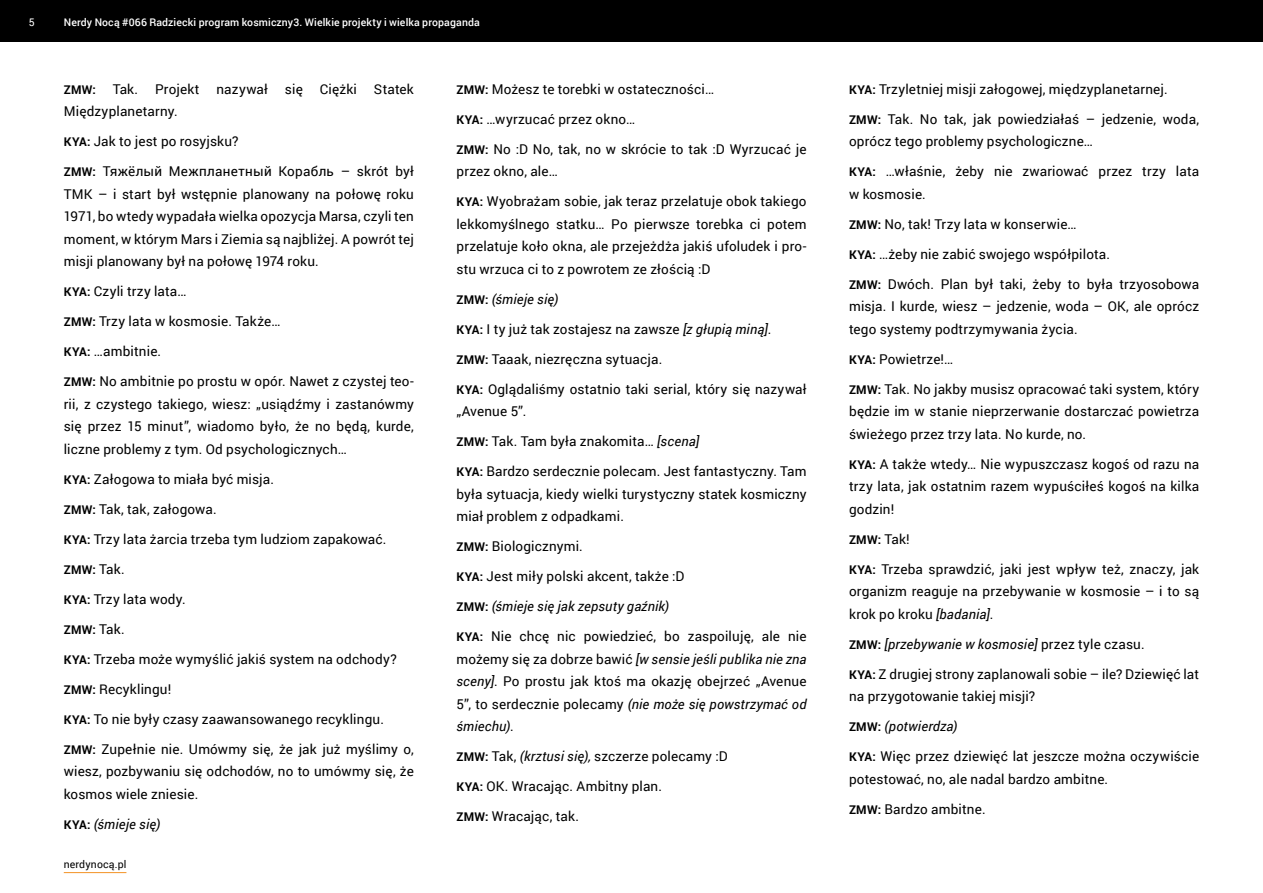
<style>
.page{position:relative;width:1263px;height:893px;background:#fff}
.page>*{position:absolute;margin:0;border:0;box-sizing:border-box;transform-origin:0 0}
.t1{font:13.5px/22.5px "Roboto";letter-spacing:.01em;color:#000;text-align:justify}
.t2{font:italic 13.5px "Roboto";letter-spacing:.01em;color:#000}
.t3{font:700 12px "Roboto";letter-spacing:.02em;color:#000}
.t4{font:500 10.5px "Roboto";letter-spacing:.01em;color:#fff}
.t5{font:10.5px "Roboto";letter-spacing:.015em;color:#000}
.t6{font:10.5px "Roboto";color:#fff}
.s1{font-weight:700;font-size:12px}
.s2{font-weight:400;font-size:13.5px}
.s3{font-weight:700;font-style:normal;font-size:12px}
.s4{font-style:italic}
.s5{font-style:normal}
</style>
<div class="page">
<hr style="left:64px;top:872px;width:62px;height:1px;background:#f39325">
<div style="left:0;top:0;width:1263px;height:42px;background:#000"></div>
<p class="t6" style="left:29px;top:15px;width:7px">5</p>
<p class="t4" style="left:64px;top:15px;width:418px">Nerdy Nocą #066 Radziecki program kosmiczny3. Wielkie projekty i wielka propaganda</p>
<p class="t3" style="left:64px;top:81px;width:34px">ZMW:</p>
<p class="t1" style="left:113px;top:77px;width:27px">Tak.</p>
<p class="t1" style="left:155px;top:77px;width:46px">Projekt</p>
<p class="t1" style="left:216px;top:77px;width:53px">nazywał</p>
<p class="t1" style="left:285px;top:77px;width:19px">się</p>
<p class="t1" style="left:320px;top:77px;width:39px">Ciężki</p>
<p class="t1" style="left:374px;top:77px;width:41px">Statek</p>
<p class="t1" style="left:64px;top:100px;width:115px">Międzyplanetarny.</p>
<p class="t1" style="left:64px;top:130px;width:176px"><span class="s1">KYA:</span> Jak to jest po rosyjsku?</p>
<p class="t1" style="left:64px;top:160px;width:352px"><span class="s1">ZMW:</span> Тяжёлый Межпланетный Корабль – skrót był TMK – i start był wstępnie planowany na połowę roku 1971, bo wtedy wypadała wielka opozycja Marsa, czyli ten moment, w którym Mars i Ziemia są najbliżej. A powrót tej misji planowany był na połowę 1974 roku.</p>
<p class="t1" style="left:64px;top:280px;width:124px"><span class="s1">KYA:</span> Czyli trzy lata…</p>
<p class="t1" style="left:64px;top:310px;width:218px"><span class="s1">ZMW:</span> Trzy lata w kosmosie. Także…</p>
<p class="t1" style="left:64px;top:340px;width:99px"><span class="s1">KYA:</span> …ambitnie.</p>
<p class="t1" style="left:64px;top:370px;width:352px"><span class="s1">ZMW:</span> No ambitnie po prostu w opór. Nawet z czystej teo&shy;rii, z czystego takiego, wiesz: „usiądźmy i zastanówmy się przez 15 minut”, wiadomo było, że no będą, kurde, liczne problemy z tym. Od psychologicznych…</p>
<p class="t1" style="left:64px;top:467px;width:212px"><span class="s1">KYA:</span> Załogowa to miała być misja.</p>
<p class="t1" style="left:64px;top:497px;width:154px"><span class="s1">ZMW:</span> Tak, tak, załogowa.</p>
<p class="t1" style="left:64px;top:527px;width:324px"><span class="s1">KYA:</span> Trzy lata żarcia trzeba tym ludziom zapakować.</p>
<p class="t3" style="left:64px;top:561px;width:62px">ZMW: <span class="s2">Tak.</span></p>
<p class="t1" style="left:64px;top:587px;width:123px"><span class="s1">KYA:</span> Trzy lata wody.</p>
<p class="t3" style="left:64px;top:621px;width:62px">ZMW: <span class="s2">Tak.</span></p>
<p class="t1" style="left:64px;top:647px;width:334px"><span class="s1">KYA:</span> Trzeba może wymyślić jakiś system na odchody?</p>
<p class="t1" style="left:64px;top:677px;width:109px"><span class="s1">ZMW:</span> Recyklingu!</p>
<p class="t1" style="left:64px;top:707px;width:322px"><span class="s1">KYA:</span> To nie były czasy zaawansowanego recyklingu.</p>
<p class="t1" style="left:64px;top:737px;width:352px"><span class="s1">ZMW:</span> Zupełnie nie. Umówmy się, że jak już myślimy o, wiesz, pozbywaniu się odchodów, no to umówmy się, że kosmos wiele zniesie.</p>
<p class="t2" style="left:64px;top:815px;width:98px"><span class="s3">KYA:</span> (śmieje się)</p>
<p class="t5" style="left:64px;top:857px;width:64px">nerdynocą.pl</p>
<p class="t1" style="left:456px;top:77px;width:259px"><span class="s1">ZMW:</span> Możesz te torebki w ostateczności…</p>
<p class="t1" style="left:456px;top:107px;width:180px"><span class="s1">KYA:</span> …wyrzucać przez okno…</p>
<p class="t1" style="left:456px;top:137px;width:352px"><span class="s1">ZMW:</span> No :D No, tak, no w skrócie to tak :D Wyrzucać je przez okno, ale…</p>
<p class="t1" style="left:456px;top:190px;width:352px"><span class="s1">KYA:</span> Wyobrażam sobie, jak teraz przelatuje obok takiego lekkomyślnego statku… Po pierwsze torebka ci potem przelatuje koło okna, ale przejeżdża jakiś ufoludek i pro&shy;stu wrzuca ci to z powrotem ze złością :D</p>
<p class="t2" style="left:456px;top:290px;width:104px"><span class="s3">ZMW:</span> (śmieje się)</p>
<p class="t1" style="left:456px;top:317px;width:316px"><span class="s1">KYA:</span> I ty już tak zostajesz na zawsze <span class="s4">[z głupią miną]</span>.</p>
<p class="t1" style="left:456px;top:347px;width:207px"><span class="s1">ZMW:</span> Taaak, niezręczna sytuacja.</p>
<p class="t1" style="left:456px;top:377px;width:352px"><span class="s1">KYA:</span> Oglądaliśmy ostatnio taki serial, który się nazywał „Avenue 5”.</p>
<p class="t1" style="left:456px;top:430px;width:244px"><span class="s1">ZMW:</span> Tak. Tam była znakomita… <span class="s4">[scena]</span></p>
<p class="t1" style="left:456px;top:460px;width:352px"><span class="s1">KYA:</span> Bardzo serdecznie polecam. Jest fantastyczny. Tam była sytuacja, kiedy wielki turystyczny statek kosmiczny miał problem z odpadkami.</p>
<p class="t1" style="left:456px;top:535px;width:128px"><span class="s1">ZMW:</span> Biologicznymi.</p>
<p class="t1" style="left:456px;top:565px;width:230px"><span class="s1">KYA:</span> Jest miły polski akcent, także :D</p>
<p class="t2" style="left:456px;top:597px;width:214px"><span class="s3">ZMW:</span> (śmieje się jak zepsuty gaźnik)</p>
<p class="t1" style="left:456px;top:625px;width:352px"><span class="s1">KYA:</span> Nie chcę nic powiedzieć, bo zaspoiluję, ale nie możemy się za dobrze bawić <span class="s4">[w sensie jeśli publika nie zna sceny]</span>. Po prostu jak ktoś ma okazję obejrzeć „Avenue 5”, to serdecznie polecamy <span class="s4">(nie może się powstrzymać od śmiechu)</span>.</p>
<p class="t1" style="left:456px;top:745px;width:273px"><span class="s1">ZMW:</span> Tak, <span class="s4">(krztusi się),</span> szczerze polecamy :D</p>
<p class="t1" style="left:456px;top:775px;width:207px"><span class="s1">KYA:</span> OK. Wracając. Ambitny plan.</p>
<p class="t1" style="left:456px;top:805px;width:124px"><span class="s1">ZMW:</span> Wracając, tak.</p>
<p class="t1" style="left:849px;top:77px;width:320px"><span class="s1">KYA:</span> Trzyletniej misji załogowej, międzyplanetarnej.</p>
<p class="t1" style="left:849px;top:107px;width:352px"><span class="s1">ZMW:</span> Tak. No tak, jak powiedziałaś – jedzenie, woda, oprócz tego problemy psychologiczne…</p>
<p class="t1" style="left:849px;top:160px;width:352px"><span class="s1">KYA:</span> …właśnie, żeby nie zwariować przez trzy lata w kosmosie.</p>
<p class="t1" style="left:849px;top:212px;width:229px"><span class="s1">ZMW:</span> No, tak! Trzy lata w konserwie…</p>
<p class="t1" style="left:849px;top:242px;width:263px"><span class="s1">KYA:</span> …żeby nie zabić swojego współpilota.</p>
<p class="t1" style="left:849px;top:272px;width:352px"><span class="s1">ZMW:</span> Dwóch. Plan był taki, żeby to była trzyosobowa misja. I kurde, wiesz – jedzenie, woda – OK, ale oprócz tego systemy podtrzymywania życia.</p>
<p class="t1" style="left:849px;top:347px;width:106px"><span class="s1">KYA:</span> Powietrze!…</p>
<p class="t1" style="left:849px;top:377px;width:352px"><span class="s1">ZMW:</span> Tak. No jakby musisz opracować taki system, który będzie im w stanie nieprzerwanie dostarczać powietrza świeżego przez trzy lata. No kurde, no.</p>
<p class="t1" style="left:849px;top:452px;width:352px"><span class="s1">KYA:</span> A także wtedy… Nie wypuszczasz kogoś od razu na trzy lata, jak ostatnim razem wypuściłeś kogoś na kilka godzin!</p>
<p class="t3" style="left:849px;top:531px;width:62px">ZMW: <span class="s2">Tak!</span></p>
<p class="t1" style="left:849px;top:557px;width:352px"><span class="s1">KYA:</span> Trzeba sprawdzić, jaki jest wpływ też, znaczy, jak organizm reaguje na przebywanie w kosmosie – i to są krok po kroku <span class="s4">[badania]</span>.</p>
<p class="t2" style="left:849px;top:635px;width:297px"><span class="s3">ZMW:</span> [przebywanie w kosmosie] <span class="s5">przez tyle czasu.</span></p>
<p class="t1" style="left:849px;top:662px;width:352px"><span class="s1">KYA:</span> Z drugiej strony zaplanowali sobie – ile? Dziewięć lat na przygotowanie takiej misji?</p>
<p class="t2" style="left:849px;top:717px;width:110px"><span class="s3">ZMW:</span> (potwierdza)</p>
<p class="t1" style="left:849px;top:745px;width:352px"><span class="s1">KYA:</span> Więc przez dziewięć lat jeszcze można oczywiście potestować, no, ale nadal bardzo ambitne.</p>
<p class="t1" style="left:849px;top:797px;width:138px"><span class="s1">ZMW:</span> Bardzo ambitne.</p>
</div>
